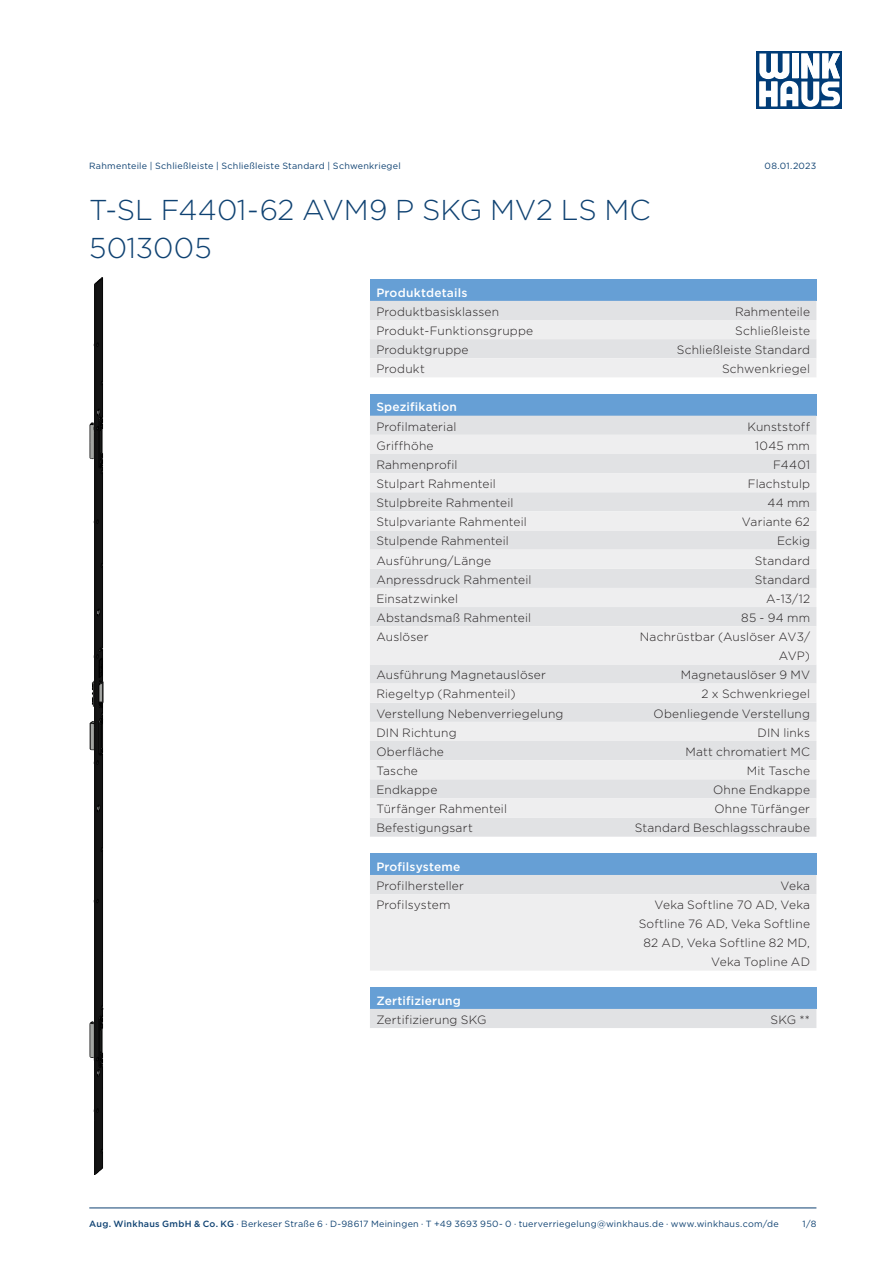
<style>
.page{position:relative;width:893px;height:1263px;background:#fff}
.page>*{position:absolute;margin:0;border:0;box-sizing:border-box;transform-origin:0 0}
.Headline{font:300 28.65px/38.2px "Gotham";letter-spacing:-.005em;color:#0f4272}
.Datenzelle_links{font:300 12px "Gotham";letter-spacing:.015em;color:#231f20}
.Datenzelle_rechts{font:300 12px/19.2px "Gotham";letter-spacing:.015em;color:#231f20;text-align:right}
.Headerzelle{font:500 12px "Gotham";letter-spacing:.015em;color:#fff}
.Fußzeile{font:9px "Gotham";letter-spacing:.025em;color:#0f4272}
.Kopfzeile{font:9px "Gotham";letter-spacing:.025em;color:#0f4272}
.s1{font-weight:500}
</style>
<div class="page">
<div style="left:757px;top:51px;width:85px;height:58px;background:#013c77"></div>
<svg style="left:759px;top:53px;width:81px;height:54px"></svg>
<hr style="left:89px;top:1208px;width:727px;height:1px;background:#0f4272">
<img style="left:89px;top:277px;width:15px;height:898px">
<div style="left:370px;top:280px;width:446px;height:21px;background:#669fd5"></div>
<div style="left:370px;top:301px;width:446px;height:76px;background:#e6e6e8"></div>
<div style="left:370px;top:394px;width:446px;height:22px;background:#669fd5"></div>
<div style="left:370px;top:416px;width:446px;height:421px;background:#e1e2e4"></div>
<svg style="left:370px;top:435px;width:446px;height:382px;background:#e8e8ea"></svg>
<div style="left:370px;top:854px;width:446px;height:21px;background:#669fd5"></div>
<svg style="left:370px;top:875px;width:446px;height:96px;background:#ebebec"></svg>
<div style="left:370px;top:988px;width:446px;height:21px;background:#669fd5"></div>
<div style="left:370px;top:1009px;width:446px;height:19px;background:#e1e2e4"></div>
<p class="Kopfzeile" style="left:89px;top:160px;width:313px">Rahmenteile | Schließleiste | Schließleiste Standard | Schwenkriegel</p>
<p class="Kopfzeile" style="left:764px;top:160px;width:53px">08.01.2023</p>
<p class="Headline" style="left:89px;top:190px;width:563px">T-SL F4401-62 AVM9 P SKG MV2 LS MC<br>5013005</p>
<p class="Headerzelle" style="left:376px;top:284px;width:93px">Produktdetails</p>
<p class="Datenzelle_links" style="left:376px;top:304px;width:124px">Produktbasisklassen</p>
<p class="Datenzelle_rechts" style="left:735px;top:302px;width:76px">Rahmenteile</p>
<p class="Datenzelle_links" style="left:376px;top:323px;width:158px">Produkt-Funktionsgruppe</p>
<p class="Datenzelle_rechts" style="left:735px;top:321px;width:76px">Schließleiste</p>
<p class="Datenzelle_links" style="left:376px;top:342px;width:94px">Produktgruppe</p>
<p class="Datenzelle_rechts" style="left:677px;top:340px;width:135px">Schließleiste Standard</p>
<p class="Datenzelle_links" style="left:376px;top:361px;width:50px">Produkt</p>
<p class="Datenzelle_rechts" style="left:722px;top:359px;width:90px">Schwenkriegel</p>
<p class="Headerzelle" style="left:376px;top:399px;width:82px">Spezifikation</p>
<p class="Datenzelle_links" style="left:376px;top:419px;width:82px">Profilmaterial</p>
<p class="Datenzelle_rechts" style="left:747px;top:416px;width:64px">Kunststoff</p>
<p class="Datenzelle_links" style="left:376px;top:438px;width:59px">Griffhöhe</p>
<p class="Datenzelle_rechts" style="left:755px;top:435px;width:56px">1045 mm</p>
<p class="Datenzelle_links" style="left:376px;top:457px;width:83px">Rahmenprofil</p>
<p class="Datenzelle_rechts" style="left:773px;top:455px;width:39px">F4401</p>
<p class="Datenzelle_links" style="left:376px;top:476px;width:121px">Stulpart Rahmenteil</p>
<p class="Datenzelle_rechts" style="left:748px;top:474px;width:64px">Flachstulp</p>
<p class="Datenzelle_links" style="left:376px;top:495px;width:139px">Stulpbreite Rahmenteil</p>
<p class="Datenzelle_rechts" style="left:767px;top:493px;width:44px">44 mm</p>
<p class="Datenzelle_links" style="left:376px;top:514px;width:152px">Stulpvariante Rahmenteil</p>
<p class="Datenzelle_rechts" style="left:742px;top:512px;width:70px">Variante 62</p>
<p class="Datenzelle_links" style="left:376px;top:533px;width:134px">Stulpende Rahmenteil</p>
<p class="Datenzelle_rechts" style="left:777px;top:531px;width:34px">Eckig</p>
<p class="Datenzelle_links" style="left:376px;top:553px;width:116px">Ausführung/Länge</p>
<p class="Datenzelle_rechts" style="left:755px;top:550px;width:57px">Standard</p>
<p class="Datenzelle_links" style="left:376px;top:572px;width:157px">Anpressdruck Rahmenteil</p>
<p class="Datenzelle_rechts" style="left:755px;top:569px;width:57px">Standard</p>
<p class="Datenzelle_links" style="left:376px;top:591px;width:83px">Einsatzwinkel</p>
<p class="Datenzelle_rechts" style="left:766px;top:589px;width:45px">A-13/12</p>
<p class="Datenzelle_links" style="left:376px;top:610px;width:156px">Abstandsmaß Rahmenteil</p>
<p class="Datenzelle_rechts" style="left:741px;top:608px;width:70px">85 - 94 mm</p>
<p class="Datenzelle_links" style="left:376px;top:629px;width:54px">Auslöser</p>
<p class="Datenzelle_rechts" style="left:640px;top:627px;width:172px">Nachrüstbar (Auslöser AV3/<br>AVP)</p>
<p class="Datenzelle_links" style="left:376px;top:667px;width:171px">Ausführung Magnetauslöser</p>
<p class="Datenzelle_rechts" style="left:681px;top:665px;width:131px">Magnetauslöser 9 MV</p>
<p class="Datenzelle_links" style="left:376px;top:687px;width:141px">Riegeltyp (Rahmenteil)</p>
<p class="Datenzelle_rechts" style="left:702px;top:684px;width:110px">2 x Schwenkriegel</p>
<p class="Datenzelle_links" style="left:376px;top:706px;width:189px">Verstellung Nebenverriegelung</p>
<p class="Datenzelle_rechts" style="left:653px;top:703px;width:158px">Obenliegende Verstellung</p>
<p class="Datenzelle_links" style="left:376px;top:725px;width:82px">DIN Richtung</p>
<p class="Datenzelle_rechts" style="left:757px;top:722px;width:54px">DIN links</p>
<p class="Datenzelle_links" style="left:376px;top:744px;width:69px">Oberfläche</p>
<p class="Datenzelle_rechts" style="left:685px;top:742px;width:126px">Matt chromatiert MC</p>
<p class="Datenzelle_links" style="left:376px;top:763px;width:43px">Tasche</p>
<p class="Datenzelle_rechts" style="left:747px;top:761px;width:65px">Mit Tasche</p>
<p class="Datenzelle_links" style="left:376px;top:782px;width:63px">Endkappe</p>
<p class="Datenzelle_rechts" style="left:713px;top:780px;width:99px">Ohne Endkappe</p>
<p class="Datenzelle_links" style="left:376px;top:801px;width:132px">Türfänger Rahmenteil</p>
<p class="Datenzelle_rechts" style="left:714px;top:799px;width:97px">Ohne Türfänger</p>
<p class="Datenzelle_links" style="left:376px;top:820px;width:98px">Befestigungsart</p>
<p class="Datenzelle_rechts" style="left:635px;top:818px;width:177px">Standard Beschlagsschraube</p>
<p class="Headerzelle" style="left:376px;top:859px;width:86px">Profilsysteme</p>
<p class="Datenzelle_links" style="left:376px;top:878px;width:89px">Profilhersteller</p>
<p class="Datenzelle_rechts" style="left:781px;top:876px;width:31px">Veka</p>
<p class="Datenzelle_links" style="left:376px;top:897px;width:76px">Profilsystem</p>
<p class="Datenzelle_rechts" style="left:639px;top:895px;width:173px">Veka Softline 70 AD, Veka<br>Softline 76 AD, Veka Softline<br>82 AD, Veka Softline 82 MD,<br>Veka Topline AD</p>
<p class="Headerzelle" style="left:376px;top:992px;width:86px">Zertifizierung</p>
<p class="Datenzelle_links" style="left:376px;top:1012px;width:112px">Zertifizierung SKG</p>
<p class="Datenzelle_rechts" style="left:770px;top:1010px;width:41px">SKG **</p>
<p class="Fußzeile" style="left:89px;top:1218px;width:691px"><span class="s1">Aug. Winkhaus GmbH &amp; Co. KG</span> ∙ Berkeser Straße 6 · D-98617 Meiningen · T +49 3693 950- 0 · tuerverriegelung@winkhaus.de · www.winkhaus.com/de</p>
<p class="Fußzeile" style="left:803px;top:1218px;width:15px">1/8</p>
</div>
